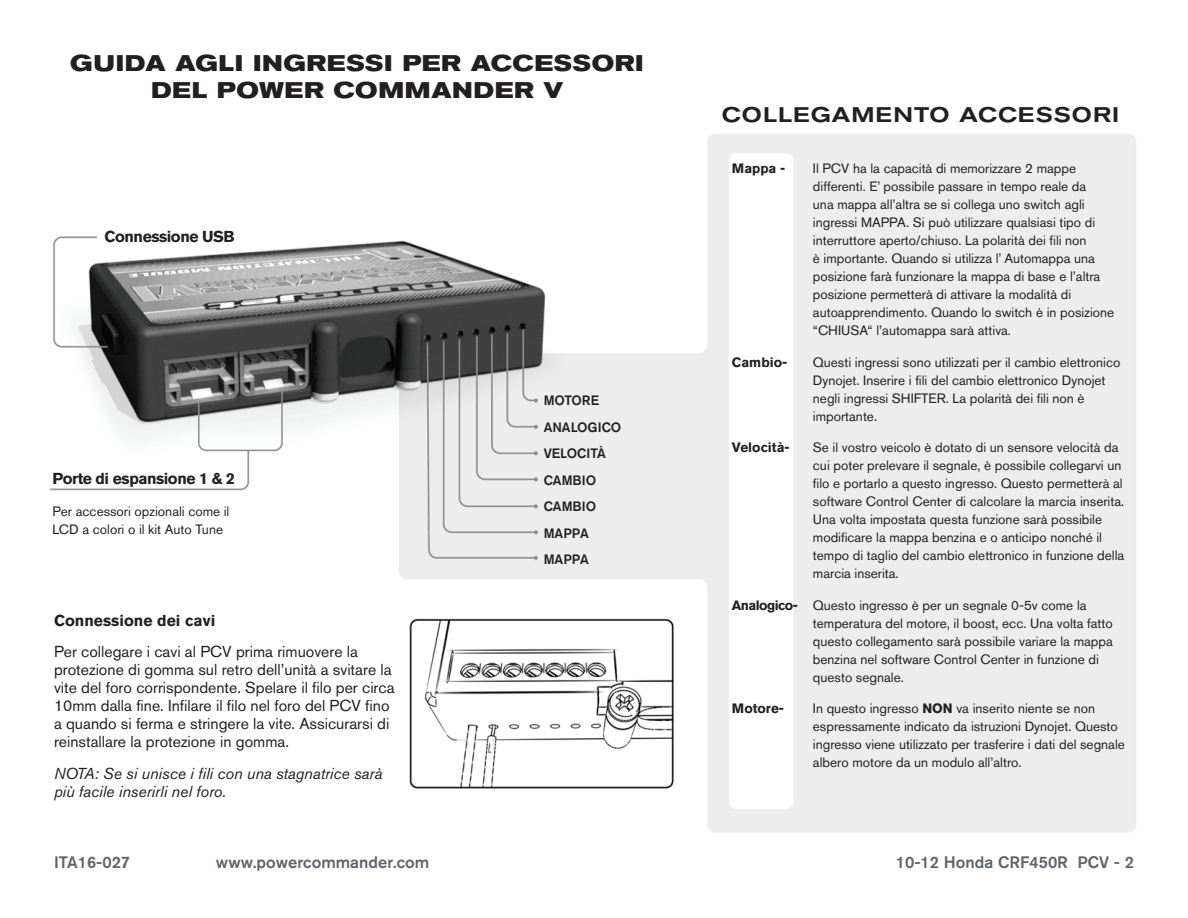
<style>
.page{position:relative;width:1188px;height:918px;background:#fff}
.page>*{position:absolute;margin:0;border:0;box-sizing:border-box;transform-origin:0 0}
.t1{font:700 expanded 22.5px/27px "Akzidenz Grotesk BQ";letter-spacing:.03em;color:#231f20;text-align:center}
.t2{font:500 expanded 21px "Akzidenz Grotesk BQ";letter-spacing:.05em;color:#231f20}
.t3{font:500 16.5px "Akzidenz Grotesk BQ";color:#5e656c}
.Bodycopy{font:15.75px/18px "Akzidenz Grotesk BQ";color:#231f20}
.Bodycopy-2{font:italic 15.75px/18px "Akzidenz Grotesk BQ";color:#231f20}
.Bodycopy-3{font:700 15.75px "Akzidenz Grotesk BQ";letter-spacing:-.03em;color:#231f20}
.Bodycopy-4{font:700 15.75px "Akzidenz Grotesk BQ";color:#231f20}
.Bodycopy-5{font:13.5px/18px "Akzidenz Grotesk BQ";color:#231f20}
.t4{font:500 13.5px "Akzidenz Grotesk BQ";color:#231f20}
.Bodycopy-6{font:700 13.5px "Akzidenz Grotesk BQ";color:#231f20}
.s1{font-weight:700}
</style>
<div class="page">
<img style="left:50px;top:134px;width:1086px;height:698px">
<p class="t1" style="left:70px;top:50px;width:575px">GUIDA AGLI INGRESSI PER ACCESSORI<br>DEL POWER COMMANDER V</p>
<p class="Bodycopy-3" style="left:105px;top:227px;width:132px">Connessione USB</p>
<p class="Bodycopy-3" style="left:52px;top:470px;width:184px">Porte di espansione 1 &amp; 2</p>
<p class="Bodycopy-5" style="left:52px;top:502px;width:178px">Per accessori opzionali come il<br>LCD a colori o il kit Auto Tune</p>
<p class="Bodycopy-4" style="left:54px;top:611px;width:163px">Connessione dei cavi</p>
<p class="Bodycopy" style="left:54px;top:643px;width:342px">Per collegare i cavi al PCV prima rimuovere la protezione di gomma sul retro dell’unità a svitare la vite del foro corrispondente. Spelare il filo per circa 10mm dalla fine. Infilare il filo nel foro del PCV fino a quando si ferma e stringere la vite. Assicurarsi di reinstallare la protezione in gomma.</p>
<p class="Bodycopy-2" style="left:54px;top:764px;width:330px">NOTA: Se si unisce i fili con una stagnatrice sarà più facile inserirli nel foro.</p>
<p class="t4" style="left:544px;top:392px;width:57px">MOTORE</p>
<p class="t4" style="left:544px;top:419px;width:79px">ANALOGICO</p>
<p class="t4" style="left:544px;top:445px;width:64px">VELOCITÀ</p>
<p class="t4" style="left:544px;top:472px;width:54px">CAMBIO</p>
<p class="t4" style="left:544px;top:498px;width:54px">CAMBIO</p>
<p class="t4" style="left:544px;top:525px;width:47px">MAPPA</p>
<p class="t4" style="left:544px;top:551px;width:47px">MAPPA</p>
<p class="t2" style="left:722px;top:103px;width:399px">COLLEGAMENTO ACCESSORI</p>
<p class="Bodycopy-6" style="left:732px;top:161px;width:55px">Mappa -</p>
<p class="Bodycopy-5" style="left:813px;top:159px;width:303px">Il PCV ha la capacità di memorizzare 2 mappe differenti. E’ possibile passare in tempo reale da<br>una mappa all’altra se si collega uno switch agli ingressi MAPPA. Si può utilizzare qualsiasi tipo di interruttore aperto/chiuso. La polarità dei fili non<br>è importante. Quando si utilizza l’ Automappa una posizione farà funzionare la mappa di base e l’altra posizione permetterà di attivare la modalità di autoapprendimento. Quando lo switch è in posizione “CHIUSA“ l’automappa sarà attiva.</p>
<p class="Bodycopy-6" style="left:732px;top:354px;width:57px">Cambio-</p>
<p class="Bodycopy-5" style="left:813px;top:353px;width:309px">Questi ingressi sono utilizzati per il cambio elettronico Dynojet. Inserire i fili del cambio elettronico Dynojet negli ingressi SHIFTER. La polarità dei fili non è importante.</p>
<p class="Bodycopy-6" style="left:732px;top:440px;width:59px">Velocità-</p>
<p class="Bodycopy-5" style="left:813px;top:438px;width:313px">Se il vostro veicolo è dotato di un sensore velocità da cui poter prelevare il segnale, è possibile collegarvi un filo e portarlo a questo ingresso. Questo permetterà al software Control Center di calcolare la marcia inserita.<br>Una volta impostata questa funzione sarà possibile modificare la mappa benzina e o anticipo nonché il tempo di taglio del cambio elettronico in funzione della marcia inserita.</p>
<p class="Bodycopy-5" style="left:813px;top:596px;width:301px;text-indent:-81px"><span class="s1">Analogico-</span> Questo ingresso è per un segnale 0-5v come la temperatura del motore, il boost, ecc. Una volta fatto questo collegamento sarà possibile variare la mappa benzina nel software Control Center in funzione di questo segnale.</p>
<p class="Bodycopy-6" style="left:732px;top:701px;width:54px">Motore-</p>
<p class="Bodycopy-5" style="left:813px;top:699px;width:313px">In questo ingresso <span class="s1">NON</span> va inserito niente se non espressamente indicato da istruzioni Dynojet. Questo ingresso viene utilizzato per trasferire i dati del segnale albero motore da un modulo all’altro.</p>
<p class="t3" style="left:54px;top:852px;width:78px">ITA16-027</p>
<p class="t3" style="left:216px;top:852px;width:215px">www.powercommander.com</p>
<p class="t3" style="left:896px;top:852px;width:240px">10-12 Honda CRF450R PCV - 2</p>
</div>
